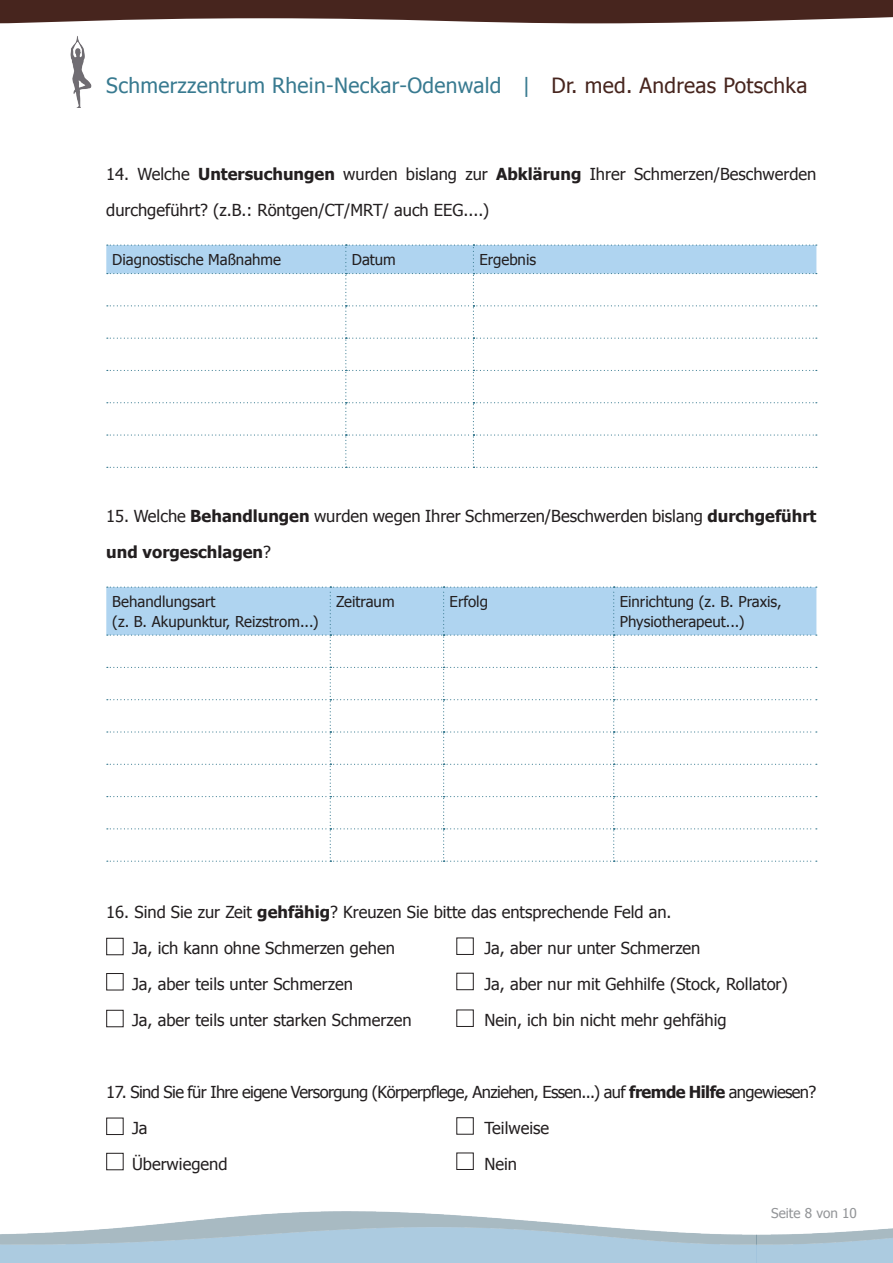
<style>
.page{position:relative;width:893px;height:1263px;background:#fff}
.page>*{position:absolute;margin:0;border:0;box-sizing:border-box;transform-origin:0 0}
.t1{font:21px "Tahoma";letter-spacing:.015em;color:#387a90}
.t2{font:16.5px/36px "Tahoma";color:#231f20}
.t3{font:16.5px/36px "Tahoma";letter-spacing:-.035em;color:#231f20}
.t4{font:15px/19.5px "Tahoma";color:#231f20}
.t5{font:13.5px "Tahoma";color:#939598}
.s1{color:#47251e}
.s2{font-weight:700}
</style>
<div class="page">
<svg style="left:0;top:0;width:893px;height:23px;background:#5a3b35"></svg>
<img style="left:756px;top:1228px;width:137px;height:35px">
<svg style="left:106px;top:245px;width:711px;height:223px"></svg>
<svg style="left:106px;top:587px;width:711px;height:275px"></svg>
<img style="left:70px;top:36px;width:22px;height:71px">
<div style="left:106px;top:938px;width:18px;height:17px;border:1px solid #231f20"></div>
<div style="left:106px;top:973px;width:18px;height:17px;border:1px solid #231f20"></div>
<div style="left:106px;top:1010px;width:18px;height:17px;border:1px solid #231f20"></div>
<div style="left:456px;top:937px;width:18px;height:18px;border:1px solid #231f20"></div>
<div style="left:456px;top:973px;width:18px;height:17px;border:1px solid #231f20"></div>
<div style="left:456px;top:1009px;width:18px;height:18px;border:1px solid #231f20"></div>
<div style="left:106px;top:1118px;width:18px;height:17px;border:1px solid #231f20"></div>
<div style="left:106px;top:1153px;width:18px;height:17px;border:1px solid #231f20"></div>
<div style="left:456px;top:1117px;width:18px;height:17px;border:1px solid #231f20"></div>
<div style="left:456px;top:1152px;width:18px;height:18px;border:1px solid #231f20"></div>
<p class="t1" style="left:106px;top:71px;width:703px">Schmerzzentrum Rhein-Neckar-Odenwald | <span class="s1">Dr. med. Andreas Potschka</span></p>
<p class="t2" style="left:106px;top:155px;width:712px">14. Welche <span class="s2">Untersuchungen</span> wurden bislang zur <span class="s2">Abklärung</span> Ihrer Schmerzen/Beschwerden durchgeführt? (z.B.: Röntgen/CT/MRT/ auch EEG....)</p>
<p class="t4" style="left:112px;top:249px;width:170px">Diagnostische Maßnahme</p>
<p class="t4" style="left:352px;top:249px;width:46px">Datum</p>
<p class="t4" style="left:479px;top:249px;width:58px">Ergebnis</p>
<p class="t2" style="left:106px;top:497px;width:712px">15. Welche <span class="s2">Behandlungen</span> wurden wegen Ihrer Schmerzen/Beschwerden bislang <span class="s2">durchgeführt und vorgeschlagen</span>?</p>
<p class="t4" style="left:112px;top:591px;width:208px">Behandlungsart<br>(z. B. Akupunktur, Reizstrom...)</p>
<p class="t4" style="left:336px;top:591px;width:60px">Zeitraum</p>
<p class="t4" style="left:450px;top:591px;width:40px">Erfolg</p>
<p class="t4" style="left:620px;top:591px;width:164px">Einrichtung (z. B. Praxis,<br>Physiotherapeut...)</p>
<p class="t2" style="left:132px;top:893px;width:541px;text-indent:-26px">16. Sind Sie zur Zeit <span class="s2">gehfähig</span>? Kreuzen Sie bitte das entsprechende Feld an.<br>Ja, ich kann ohne Schmerzen gehen</p>
<p class="t2" style="left:484px;top:929px;width:218px">Ja, aber nur unter Schmerzen</p>
<p class="t2" style="left:132px;top:965px;width:222px">Ja, aber teils unter Schmerzen</p>
<p class="t2" style="left:484px;top:965px;width:305px">Ja, aber nur mit Gehhilfe (Stock, Rollator)</p>
<p class="t2" style="left:132px;top:1001px;width:281px">Ja, aber teils unter starken Schmerzen</p>
<p class="t2" style="left:484px;top:1001px;width:244px">Nein, ich bin nicht mehr gehfähig</p>
<p class="t3" style="left:132px;top:1073px;width:686px;text-indent:-26px">17. Sind Sie für Ihre eigene Versorgung (Körperpflege, Anziehen, Essen...) auf <span class="s2">fremde Hilfe</span> angewiesen?<br>Ja</p>
<p class="t2" style="left:484px;top:1109px;width:66px">Teilweise</p>
<p class="t2" style="left:132px;top:1145px;width:97px">Überwiegend</p>
<p class="t2" style="left:484px;top:1145px;width:34px">Nein</p>
<p class="t5" style="left:771px;top:1204px;width:87px">Seite 8 von 10</p>
</div>
